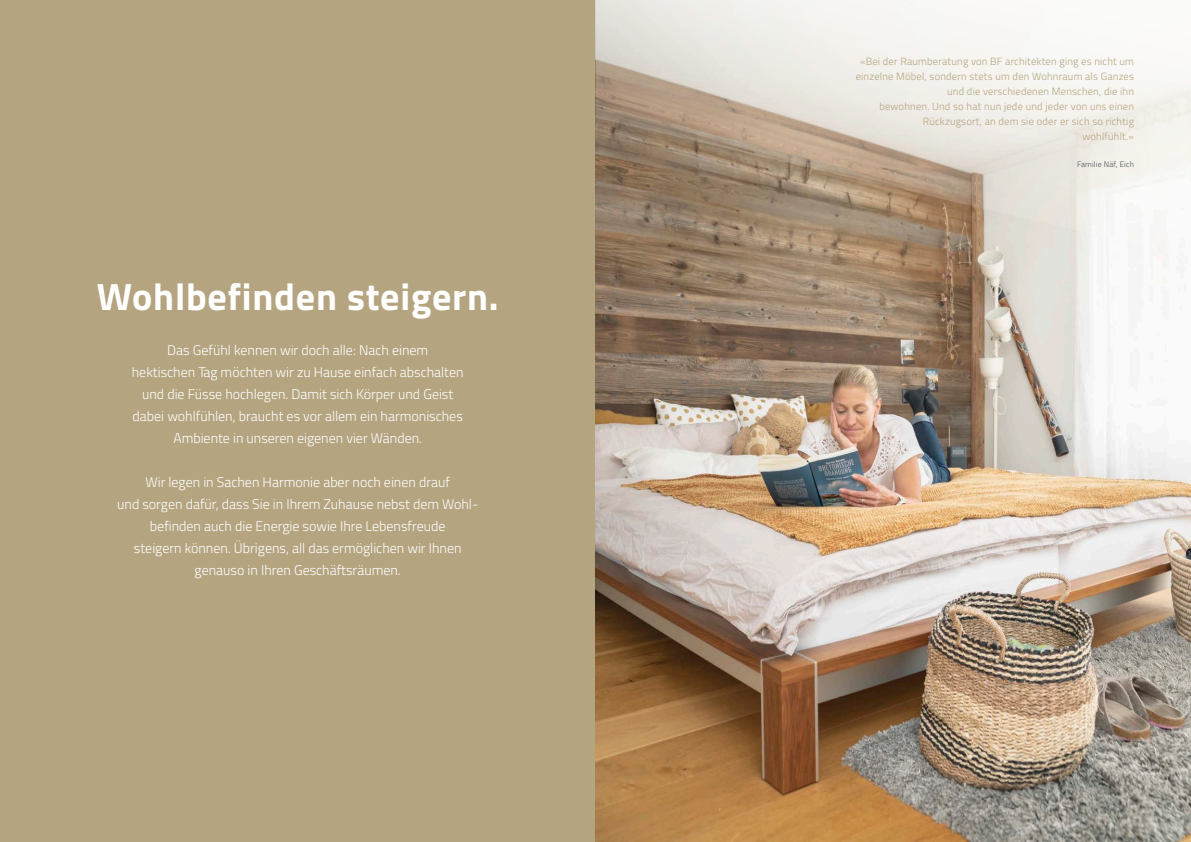
<style>
.page{position:relative;width:1191px;height:842px;background:#fff}
.page>*{position:absolute;margin:0;border:0;box-sizing:border-box;transform-origin:0 0}
.Titel_Gross{font:700 38px "Titillium Web";letter-spacing:.02em;color:#fff}
.Einleitungstext{font:300 14px/22px "Titillium Web";color:#fff;text-align:center}
.Einleitungstext-2{font:300 10.5px/15px "Titillium Web";letter-spacing:.02em;color:#b4a480;text-align:right}
.Einleitungstext-3{font:300 8px "Titillium Web";letter-spacing:.02em;color:#475259}
</style>
<div class="page">
<div style="left:0;top:0;width:595px;height:842px;background:#b4a480"></div>
<img style="left:595px;top:259px;width:596px;height:583px">
<svg style="left:595px;top:0;width:596px;height:259px"></svg>
<p class="Titel_Gross" style="left:97px;top:268px;width:403px">Wohlbefinden steigern.</p>
<p class="Einleitungstext" style="left:132px;top:338px;width:333px">Das Gefühl kennen wir doch alle: Nach einem<br>hektischen Tag möchten wir zu Hause einfach abschalten und die Füsse hochlegen. Damit sich Körper und Geist dabei wohlfühlen, braucht es vor allem ein harmonisches Ambiente in unseren eigenen vier Wänden.</p>
<p class="Einleitungstext" style="left:117px;top:470px;width:362px">Wir legen in Sachen Harmonie aber noch einen drauf<br>und sorgen dafür, dass Sie in Ihrem Zuhause nebst dem Wohl&shy;befinden auch die Energie sowie Ihre Lebensfreude<br>steigern können. Übrigens, all das ermöglichen wir Ihnen genauso in Ihren Geschäftsräumen.</p>
<p class="Einleitungstext-2" style="left:855px;top:53px;width:280px">«Bei der Raumberatung von BF architekten ging es nicht um einzelne Möbel, sondern stets um den Wohnraum als Ganzes und die verschiedenen Menschen, die ihn<br>bewohnen. Und so hat nun jede und jeder von uns einen Rückzugsort, an dem sie oder er sich so richtig<br>wohlfühlt.»</p>
<p class="Einleitungstext-3" style="left:1077px;top:158px;width:58px">Familie Näf, Eich</p>
</div>
